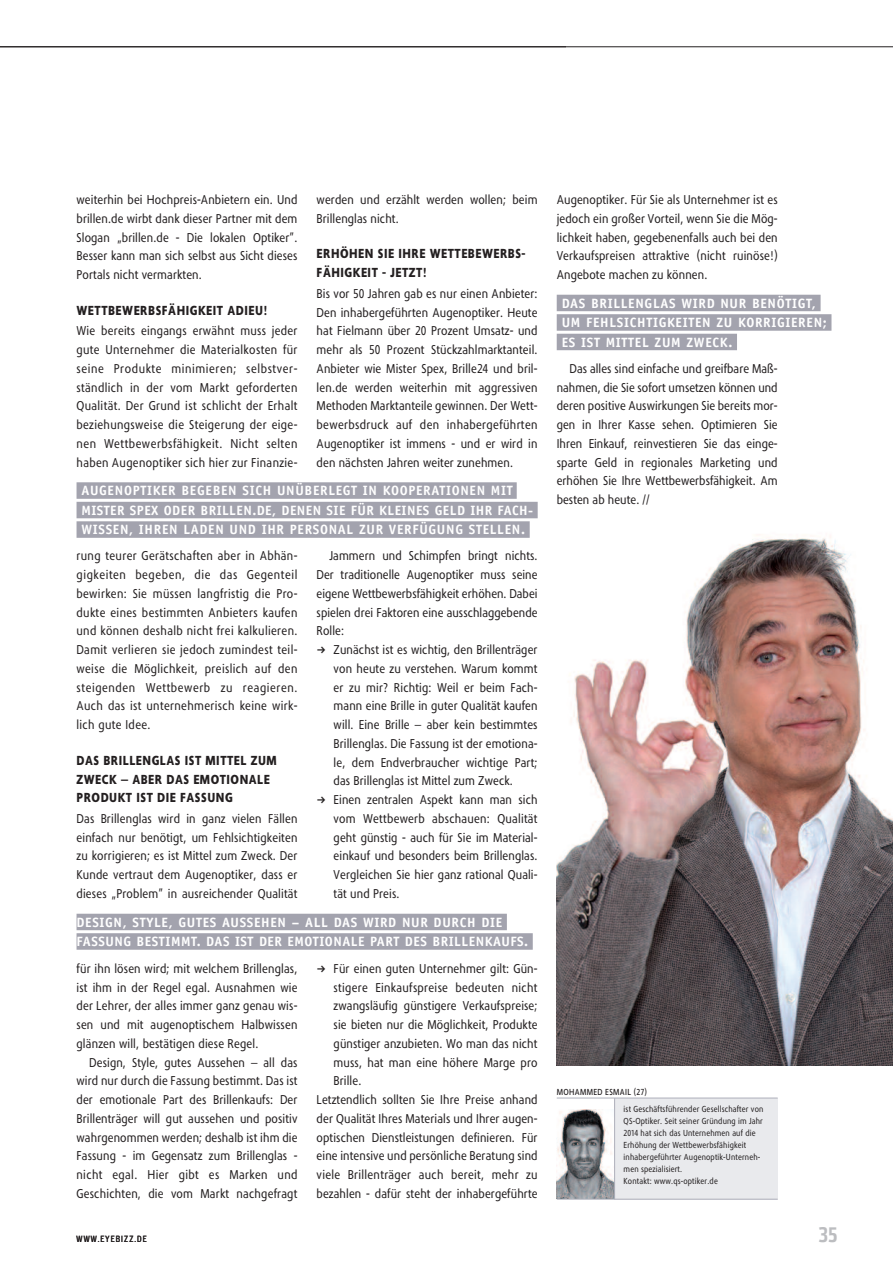
<style>
.page{position:relative;width:893px;height:1263px;background:#fff}
.page>*{position:absolute;margin:0;border:0;box-sizing:border-box;transform-origin:0 0}
.t1{font:21px "Etelka Narrow Medium Pro";color:#bcbdc0}
.t2{font:700 13.5px/19.5px "Officina Sans";letter-spacing:.05em;color:#fff}
.t3{font:900 13.5px/18.8px "Phoenica STD Cn";letter-spacing:.035em;color:#231f20}
.t4{font:13.2px/18.8px "Phoenica STD Cn";letter-spacing:.01em;color:#231f20;text-align:justify}
.t5{font:9px/12px "Phoenica STD Cn";letter-spacing:.015em;color:#231f20}
.t6{font:500 9px "Phoenica STD Cn";letter-spacing:.04em;color:#231f20}
.t7{font:9px "Etelka Narrow Text Pro";letter-spacing:.13em;color:#231f20}
.s1{color:#a3a3ae}
.s2{font-family:"FF Dingbests";font-size:12px}
</style>
<div class="page">
<hr style="left:0;top:47px;width:893px;height:1px;background:#231f20">
<div style="left:77px;top:482px;width:440px;height:17px;background:#a3a3ae"></div>
<div style="left:77px;top:502px;width:461px;height:16px;background:#a3a3ae"></div>
<div style="left:77px;top:521px;width:453px;height:17px;background:#a3a3ae"></div>
<div style="left:77px;top:914px;width:430px;height:16px;background:#a3a3ae"></div>
<div style="left:77px;top:933px;width:456px;height:17px;background:#a3a3ae"></div>
<div style="left:557px;top:295px;width:264px;height:16px;background:#a3a3ae"></div>
<div style="left:557px;top:314px;width:274px;height:17px;background:#a3a3ae"></div>
<div style="left:557px;top:334px;width:180px;height:16px;background:#a3a3ae"></div>
<div style="left:615px;top:1098px;width:163px;height:101px;background:#e9eaed"></div>
<img style="left:557px;top:1109px;width:57px;height:90px">
<hr style="left:557px;top:1098px;width:221px;height:1px;background:#aeafba">
<hr style="left:557px;top:1199px;width:221px;height:1px;background:#aeafba">
<hr style="left:614px;top:1098px;width:1px;height:101px;background:#aeafba">
<img style="left:557px;top:534px;width:336px;height:531px">
<svg style="left:870px;top:588px;width:23px;height:245px"></svg>
<p class="t4" style="left:77px;top:191px;width:222px">weiterhin bei Hochpreis-Anbietern ein. Und brillen.de wirbt dank dieser Partner mit dem Slogan „brillen.de - Die lokalen Optiker”.<br>Besser kann man sich selbst aus Sicht dieses Portals nicht vermarkten.</p>
<p class="t3" style="left:77px;top:302px;width:193px">WETTBEWERBSFÄHIGKEIT ADIEU!</p>
<p class="t4" style="left:77px;top:323px;width:222px">Wie bereits eingangs erwähnt muss jeder gute Unternehmer die Materialkosten für seine Produkte minimieren; selbstver&shy;ständlich in der vom Markt geforderten Qualität. Der Grund ist schlicht der Erhalt beziehungsweise die Steigerung der eige&shy;nen Wettbewerbsfähigkeit. Nicht selten haben Augenoptiker sich hier zur Finanzie-</p>
<p class="t4" style="left:317px;top:191px;width:222px">werden und erzählt werden wollen; beim<br>Brillenglas nicht.</p>
<p class="t3" style="left:317px;top:246px;width:210px">ERHÖHEN SIE IHRE WETTEBEWERBS-<br>FÄHIGKEIT - JETZT!</p>
<p class="t4" style="left:317px;top:285px;width:222px">Bis vor 50 Jahren gab es nur einen Anbieter:<br>Den inhabergeführten Augenoptiker. Heute hat Fielmann über 20 Prozent Umsatz- und mehr als 50 Prozent Stückzahlmarktanteil.<br>Anbieter wie Mister Spex, Brille24 und bril&shy;len.de werden weiterhin mit aggressiven Methoden Marktanteile gewinnen. Der Wett&shy;bewerbsdruck auf den inhabergeführten Augenoptiker ist immens - und er wird in den nächsten Jahren weiter zunehmen.</p>
<p class="t2" style="left:81px;top:482px;width:458px">AUGENOPTIKER BEGEBEN SICH UNÜBERLEGT IN KOOPERATIONEN MIT<span class="s1">.<br></span>MISTER SPEX ODER BRILLEN.DE, DENEN SIE FÜR KLEINES GELD IHR FACH-<span class="s1">.<br></span>WISSEN, IHREN LADEN UND IHR PERSONAL ZUR VERFÜGUNG STELLEN.<span class="s1">.</span></p>
<p class="t4" style="left:77px;top:548px;width:222px">rung teurer Gerätschaften aber in Abhän&shy;gigkeiten begeben, die das Gegenteil bewirken: Sie müssen langfristig die Pro&shy;dukte eines bestimmten Anbieters kaufen und können deshalb nicht frei kalkulieren.<br>Damit verlieren sie jedoch zumindest teil&shy;weise die Möglichkeit, preislich auf den steigenden Wettbewerb zu reagieren.<br>Auch das ist unternehmerisch keine wirk&shy;lich gute Idee.</p>
<p class="t3" style="left:77px;top:752px;width:202px">DAS BRILLENGLAS IST MITTEL ZUM<br>ZWECK – ABER DAS EMOTIONALE<br>PRODUKT IST DIE FASSUNG</p>
<p class="t4" style="left:77px;top:810px;width:222px">Das Brillenglas wird in ganz vielen Fällen einfach nur benötigt, um Fehlsichtigkeiten zu korrigieren; es ist Mittel zum Zweck. Der Kunde vertraut dem Augenoptiker, dass er dieses „Problem” in ausreichender Qualität</p>
<p class="t4" style="left:329px;top:548px;width:210px">Jammern und Schimpfen bringt nichts.</p>
<p class="t4" style="left:317px;top:566px;width:222px">Der traditionelle Augenoptiker muss seine</p>
<p class="t4" style="left:317px;top:585px;width:222px">eigene Wettbewerbsfähigkeit erhöhen. Dabei</p>
<p class="t4" style="left:317px;top:604px;width:222px">spielen drei Faktoren eine ausschlaggebende</p>
<p class="t4" style="left:317px;top:623px;width:29px">Rolle:</p>
<p class="t4" style="left:317px;top:641px;width:222px"><span class="s2">f</span> Zunächst ist es wichtig, den Brillenträger</p>
<p class="t4" style="left:334px;top:660px;width:205px">von heute zu verstehen. Warum kommt</p>
<p class="t4" style="left:334px;top:679px;width:205px">er zu mir? Richtig: Weil er beim Fach-</p>
<p class="t4" style="left:334px;top:698px;width:205px">mann eine Brille in guter Qualität kaufen</p>
<p class="t4" style="left:334px;top:716px;width:205px">will. Eine Brille – aber kein bestimmtes</p>
<p class="t4" style="left:334px;top:735px;width:205px">Brillenglas. Die Fassung ist der emotiona-</p>
<p class="t4" style="left:334px;top:754px;width:205px">le, dem Endverbraucher wichtige Part;</p>
<p class="t4" style="left:334px;top:773px;width:181px">das Brillenglas ist Mittel zum Zweck.</p>
<p class="t4" style="left:317px;top:791px;width:222px"><span class="s2">f</span> Einen zentralen Aspekt kann man sich</p>
<p class="t4" style="left:334px;top:810px;width:205px">vom Wettbewerb abschauen: Qualität</p>
<p class="t4" style="left:334px;top:829px;width:205px">geht günstig - auch für Sie im Material-</p>
<p class="t4" style="left:334px;top:848px;width:205px">einkauf und besonders beim Brillenglas.</p>
<p class="t4" style="left:334px;top:866px;width:205px">Vergleichen Sie hier ganz rational Quali-</p>
<p class="t4" style="left:334px;top:885px;width:67px">tät und Preis.</p>
<p class="t2" style="left:77px;top:913px;width:458px">DESIGN, STYLE, GUTES AUSSEHEN – ALL DAS WIRD NUR DURCH DIE<span class="s1">.<br></span>FASSUNG BESTIMMT. DAS IST DER EMOTIONALE PART DES BRILLENKAUFS.<span class="s1">.</span></p>
<p class="t4" style="left:77px;top:960px;width:222px">für ihn lösen wird; mit welchem Brillenglas, ist ihm in der Regel egal. Ausnahmen wie der Lehrer, der alles immer ganz genau wis&shy;sen und mit augenoptischem Halbwissen glänzen will, bestätigen diese Regel.</p>
<p class="t4" style="left:77px;top:1054px;width:222px;text-indent:13px">Design, Style, gutes Aussehen – all das wird nur durch die Fassung bestimmt. Das ist der emotionale Part des Brillenkaufs: Der Brillenträger will gut aussehen und positiv wahrgenommen werden; deshalb ist ihm die Fassung - im Gegensatz zum Brillenglas - nicht egal. Hier gibt es Marken und Geschichten, die vom Markt nachgefragt</p>
<p class="t7" style="left:77px;top:1235px;width:72px">WWW.EYEBIZZ.DE</p>
<p class="t4" style="left:317px;top:960px;width:222px"><span class="s2">f</span> Für einen guten Unternehmer gilt: Gün-</p>
<p class="t4" style="left:334px;top:979px;width:205px">stigere Einkaufspreise bedeuten nicht</p>
<p class="t4" style="left:334px;top:998px;width:205px">zwangsläufig günstigere Verkaufspreise;</p>
<p class="t4" style="left:334px;top:1016px;width:205px">sie bieten nur die Möglichkeit, Produkte</p>
<p class="t4" style="left:334px;top:1035px;width:205px">günstiger anzubieten. Wo man das nicht</p>
<p class="t4" style="left:334px;top:1054px;width:205px">muss, hat man eine höhere Marge pro</p>
<p class="t4" style="left:334px;top:1073px;width:29px">Brille.</p>
<p class="t4" style="left:317px;top:1091px;width:222px">Letztendlich sollten Sie Ihre Preise anhand</p>
<p class="t4" style="left:317px;top:1110px;width:222px">der Qualität Ihres Materials und Ihrer augen-</p>
<p class="t4" style="left:317px;top:1129px;width:222px">optischen Dienstleistungen definieren. Für</p>
<p class="t4" style="left:317px;top:1148px;width:222px">eine intensive und persönliche Beratung sind</p>
<p class="t4" style="left:317px;top:1166px;width:222px">viele Brillenträger auch bereit, mehr zu</p>
<p class="t4" style="left:317px;top:1185px;width:222px">bezahlen - dafür steht der inhabergeführte</p>
<p class="t4" style="left:557px;top:191px;width:222px">Augenoptiker. Für Sie als Unternehmer ist es jedoch ein großer Vorteil, wenn Sie die Mög&shy;lichkeit haben, gegebenenfalls auch bei den Verkaufspreisen attraktive (nicht ruinöse!)<br>Angebote machen zu können.</p>
<p class="t2" style="left:562px;top:295px;width:271px">DAS BRILLENGLAS WIRD NUR BENÖTIGT,<span class="s1">.<br></span>UM FEHLSICHTIGKEITEN ZU KORRIGIEREN;<span class="s1">.<br></span>ES IST MITTEL ZUM ZWECK.<span class="s1">.</span></p>
<p class="t4" style="left:557px;top:360px;width:222px;text-indent:13px">Das alles sind einfache und greifbare Maß&shy;nahmen, die Sie sofort umsetzen können und deren positive Auswirkungen Sie bereits mor&shy;gen in Ihrer Kasse sehen. Optimieren Sie Ihren Einkauf, reinvestieren Sie das einge&shy;sparte Geld in regionales Marketing und erhöhen Sie Ihre Wettbewerbsfähigkeit. Am besten ab heute. //</p>
<p class="t6" style="left:557px;top:1088px;width:92px">MOHAMMED ESMAIL (27)</p>
<p class="t5" style="left:624px;top:1104px;width:141px">ist Geschäftsführender Gesellschafter von QS-Optiker. Seit seiner Gründung im Jahr 2014 hat sich das Unternehmen auf die Erhöhung der Wettbewerbsfähigkeit inhabergeführter Augenoptik-Unterneh&shy;men spezialisiert.<br>Kontakt: www.qs-optiker.de</p>
<h1 class="t1" style="left:819px;top:1227px;width:20px">35</h1>
</div>
